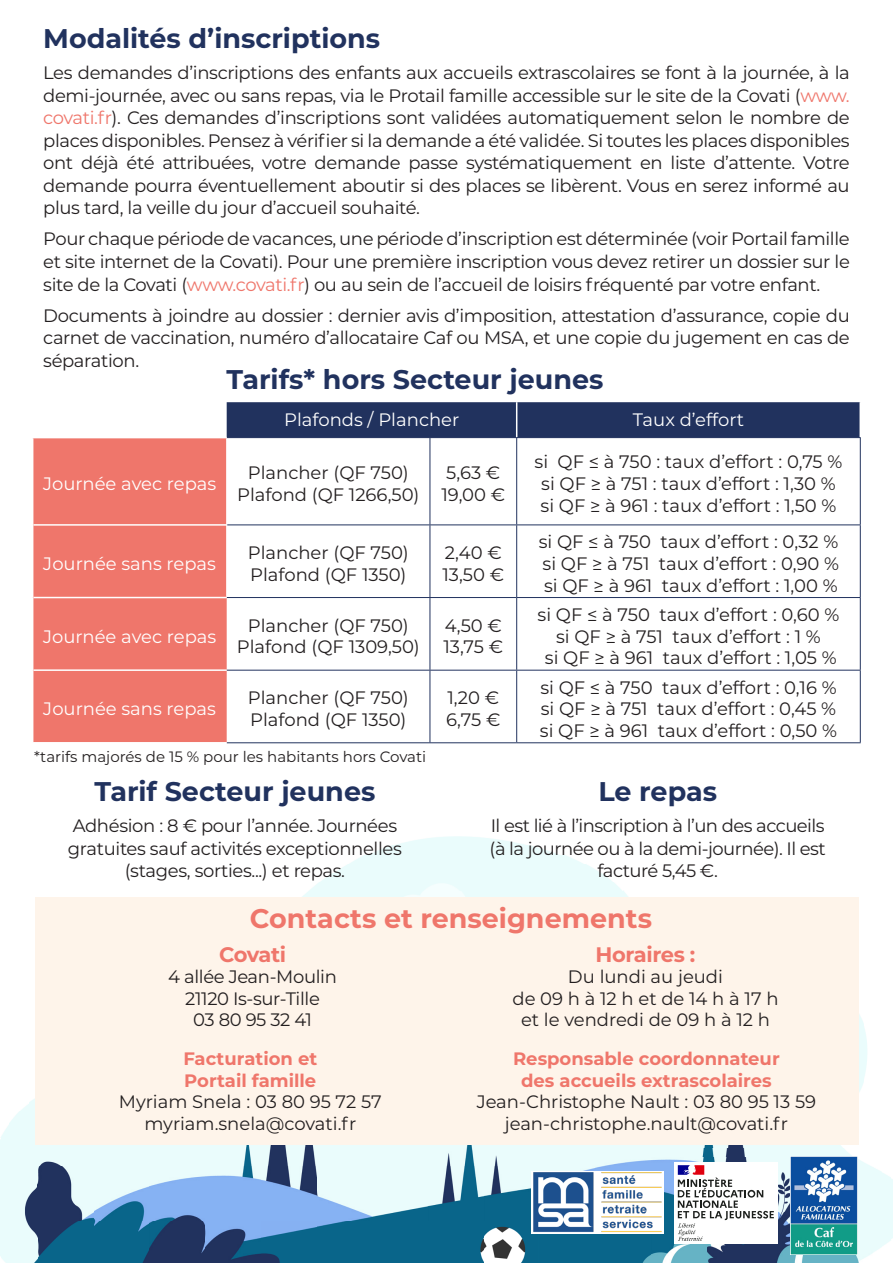
<style>
.page{position:relative;width:893px;height:1263px;background:#fff}
.page>*{position:absolute;margin:0;border:0;box-sizing:border-box;transform-origin:0 0}
.t1{font:700 27px "Montserrat";color:#21325e}
.t2{font:700 27px "Montserrat";color:#ef766b}
.t3{font:700 21px "Montserrat";letter-spacing:-.02em;color:#ef766b}
.t4{font:18px/22.5px "Montserrat";letter-spacing:-.01em;color:#231f20;text-align:justify}
.t5{font:18px "Montserrat";color:#fff}
.t6{font:18px/22.5px "Montserrat";letter-spacing:-.03em;color:#231f20;text-align:center}
.t7{font:700 18px "Montserrat";color:#ef766b}
.t8{font:15px "Montserrat";color:#231f20}
.s1{color:#ef766b}
</style>
<div class="page">
<img style="left:9px;top:1111px;width:530px;height:152px">
<img style="left:539px;top:1156px;width:334px;height:107px">
<img style="left:0;top:1139px;width:1px;height:118px">
<img style="left:892px;top:1179px;width:1px;height:59px">
<img style="left:539px;top:1147px;width:313px;height:9px">
<svg style="left:21px;top:1105px;width:7px;height:6px"></svg>
<img style="left:302px;top:891px;width:14px;height:6px">
<div style="left:320px;top:872px;width:293px;height:10px;background:#eafcfc"></div>
<div style="left:35px;top:897px;width:823px;height:248px;background:#fef4ea"></div>
<svg style="left:226px;top:402px;width:634px;height:340px"></svg>
<div style="left:227px;top:402px;width:632px;height:35px;background:#21325e"></div>
<div style="left:33px;top:438px;width:194px;height:304px;background:#ef766b"></div>
<hr style="left:516px;top:402px;width:1px;height:35px;background:#fff">
<hr style="left:859px;top:402px;width:2px;height:35px;background:#fff">
<hr style="left:227px;top:437px;width:203px;height:1px;background:#21325e">
<hr style="left:430px;top:437px;width:87px;height:1px;background:#21325e">
<hr style="left:430px;top:438px;width:1px;height:86px;background:#21325e">
<hr style="left:517px;top:437px;width:344px;height:1px;background:#21325e">
<hr style="left:516px;top:438px;width:1px;height:86px;background:#21325e">
<hr style="left:860px;top:438px;width:1px;height:86px;background:#21325e">
<hr style="left:227px;top:524px;width:203px;height:1px;background:#21325e">
<hr style="left:430px;top:524px;width:87px;height:1px;background:#21325e">
<hr style="left:430px;top:525px;width:1px;height:72px;background:#21325e">
<hr style="left:517px;top:524px;width:344px;height:1px;background:#21325e">
<hr style="left:516px;top:525px;width:1px;height:72px;background:#21325e">
<hr style="left:860px;top:525px;width:1px;height:72px;background:#21325e">
<hr style="left:227px;top:597px;width:203px;height:1px;background:#21325e">
<hr style="left:430px;top:597px;width:87px;height:1px;background:#21325e">
<hr style="left:430px;top:598px;width:1px;height:72px;background:#21325e">
<hr style="left:517px;top:597px;width:344px;height:1px;background:#21325e">
<hr style="left:516px;top:598px;width:1px;height:72px;background:#21325e">
<hr style="left:860px;top:598px;width:1px;height:72px;background:#21325e">
<hr style="left:227px;top:670px;width:203px;height:1px;background:#21325e">
<hr style="left:430px;top:670px;width:87px;height:1px;background:#21325e">
<hr style="left:430px;top:670px;width:1px;height:72px;background:#21325e">
<hr style="left:517px;top:670px;width:344px;height:1px;background:#21325e">
<hr style="left:516px;top:670px;width:1px;height:72px;background:#21325e">
<hr style="left:860px;top:670px;width:1px;height:72px;background:#21325e">
<hr style="left:227px;top:742px;width:203px;height:1px;background:#21325e">
<hr style="left:430px;top:742px;width:87px;height:1px;background:#21325e">
<hr style="left:517px;top:742px;width:344px;height:1px;background:#21325e">
<hr style="left:32px;top:437px;width:195px;height:1px;background:#fff">
<hr style="left:33px;top:524px;width:193px;height:2px;background:#fff">
<hr style="left:33px;top:597px;width:194px;height:1px;background:#fff">
<hr style="left:33px;top:669px;width:194px;height:2px;background:#fff">
<hr style="left:226px;top:438px;width:1px;height:87px;background:#fff">
<hr style="left:226px;top:525px;width:1px;height:72px;background:#fff">
<img style="left:791px;top:1157px;width:67px;height:98px">
<div style="left:531px;top:1171px;width:133px;height:62px;background:#fff"></div>
<img style="left:533px;top:1172px;width:129px;height:60px">
<div style="left:674px;top:1162px;width:104px;height:82px;background:#fff"></div>
<svg style="left:678px;top:1165px;width:96px;height:76px"></svg>
<p class="t1" style="left:43px;top:19px;width:339px">Modalités d’inscriptions</p>
<p class="t4" style="left:43px;top:61px;width:808px">Les demandes d’inscriptions des enfants aux accueils extrascolaires se font à la journée, à la demi-journée, avec ou sans repas, via le Protail famille accessible sur le site de la Covati (<span class="s1">www. covati.fr</span>). Ces demandes d’inscriptions sont validées automatiquement selon le nombre de places disponibles. Pensez à vérifier si la demande a été validée. Si toutes les places disponibles ont déjà été attribuées, votre demande passe systématiquement en liste d’attente. Votre demande pourra éventuellement aboutir si des places se libèrent. Vous en serez informé au plus tard, la veille du jour d’accueil souhaité.</p>
<p class="t4" style="left:43px;top:227px;width:808px">Pour chaque période de vacances, une période d’inscription est déterminée (voir Portail famille et site internet de la Covati). Pour une première inscription vous devez retirer un dossier sur le site de la Covati (<span class="s1">www.covati.fr</span>) ou au sein de l’accueil de loisirs fréquenté par votre enfant.</p>
<p class="t4" style="left:43px;top:303px;width:808px">Documents à joindre au dossier : dernier avis d’imposition, attestation d’assurance, copie du carnet de vaccination, numéro d’allocataire Caf ou MSA, et une copie du jugement en cas de séparation.</p>
<p class="t1" style="left:226px;top:360px;width:379px">Tarifs* hors Secteur jeunes</p>
<p class="t5" style="left:284px;top:407px;width:177px">Plafonds / Plancher</p>
<p class="t5" style="left:633px;top:407px;width:113px">Taux d’effort</p>
<p class="t5" style="left:43px;top:471px;width:175px">Journée avec repas</p>
<p class="t5" style="left:43px;top:551px;width:174px">Journée sans repas</p>
<p class="t5" style="left:43px;top:624px;width:175px">Journée avec repas</p>
<p class="t5" style="left:43px;top:696px;width:174px">Journée sans repas</p>
<p class="t4" style="left:248px;top:461px;width:163px">Plancher (QF 750)</p>
<p class="t4" style="left:237px;top:482px;width:184px">Plafond (QF 1266,50)</p>
<p class="t4" style="left:248px;top:541px;width:163px">Plancher (QF 750)</p>
<p class="t4" style="left:250px;top:562px;width:158px">Plafond (QF 1350)</p>
<p class="t4" style="left:248px;top:613px;width:163px">Plancher (QF 750)</p>
<p class="t4" style="left:237px;top:635px;width:185px">Plafond (QF 1309,50)</p>
<p class="t4" style="left:248px;top:686px;width:163px">Plancher (QF 750)</p>
<p class="t4" style="left:250px;top:708px;width:158px">Plafond (QF 1350)</p>
<p class="t8" style="left:34px;top:746px;width:394px">*tarifs majorés de 15 % pour les habitants hors Covati</p>
<p class="t1" style="left:94px;top:772px;width:283px">Tarif Secteur jeunes</p>
<p class="t4" style="left:68px;top:814px;width:335px;text-align:center">Adhésion : 8 € pour l’année. Journées gratuites sauf activités exceptionnelles (stages, sorties...) et repas.</p>
<p class="t4" style="left:446px;top:461px;width:56px">5,63 €</p>
<p class="t4" style="left:441px;top:482px;width:65px">19,00 €</p>
<p class="t4" style="left:445px;top:541px;width:58px">2,40 €</p>
<p class="t4" style="left:442px;top:562px;width:63px">13,50 €</p>
<p class="t4" style="left:445px;top:613px;width:59px">4,50 €</p>
<p class="t4" style="left:443px;top:635px;width:61px">13,75 €</p>
<p class="t4" style="left:447px;top:686px;width:53px">1,20 €</p>
<p class="t4" style="left:446px;top:708px;width:56px">6,75 €</p>
<p class="t4" style="left:535px;top:450px;width:309px;line-height:21.6px;text-align:center">si QF ≤ à 750 : taux d’effort : 0,75 % si QF ≥ à 751 : taux d’effort : 1,30 % si QF ≥ à 961 : taux d’effort : 1,50 %</p>
<p class="t4" style="left:539px;top:530px;width:302px;line-height:21.6px">si QF ≤ à 750 taux d’effort : 0,32 % si QF ≥ à 751 taux d’effort : 0,90 % si QF ≥ à 961 taux d’effort : 1,00 %</p>
<p class="t4" style="left:538px;top:603px;width:303px;line-height:21.6px;text-align:center">si QF ≤ à 750 taux d’effort : 0,60 % si QF ≥ à 751 taux d’effort : 1 %<br>si QF ≥ à 961 taux d’effort : 1,05 %</p>
<p class="t4" style="left:540px;top:676px;width:299px;line-height:21.6px">si QF ≤ à 750 taux d’effort : 0,16 % si QF ≥ à 751 taux d’effort : 0,45 % si QF ≥ à 961 taux d’effort : 0,50 %</p>
<p class="t1" style="left:598px;top:772px;width:120px">Le repas</p>
<p class="t6" style="left:490px;top:814px;width:338px">Il est lié à l’inscription à l’un des accueils (à la journée ou à la demi-journée). Il est facturé 5,45 €.</p>
<p class="t2" style="left:250px;top:899px;width:404px">Contacts et renseignements</p>
<p class="t3" style="left:219px;top:939px;width:68px">Covati</p>
<p class="t4" style="left:168px;top:965px;width:170px">4 allée Jean-Moulin</p>
<p class="t4" style="left:185px;top:986px;width:136px">21120 Is-sur-Tille</p>
<p class="t4" style="left:193px;top:1008px;width:120px">03 80 95 32 41</p>
<p class="t7" style="left:183px;top:1046px;width:135px">Facturation et</p>
<p class="t7" style="left:184px;top:1067px;width:134px">Portail famille</p>
<p class="t4" style="left:119px;top:1090px;width:264px">Myriam Snela : 03 80 95 72 57</p>
<p class="t4" style="left:144px;top:1111px;width:213px">myriam.snela@covati.fr</p>
<p class="t3" style="left:596px;top:939px;width:101px">Horaires :</p>
<p class="t4" style="left:512px;top:965px;width:268px;line-height:21.6px;text-align:center">Du lundi au jeudi<br>de 09 h à 12 h et de 14 h à 17 h et le vendredi de 09 h à 12 h</p>
<p class="t7" style="left:513px;top:1046px;width:268px">Responsable coordonnateur</p>
<p class="t7" style="left:521px;top:1067px;width:252px">des accueils extrascolaires</p>
<p class="t4" style="left:477px;top:1090px;width:341px">Jean-Christophe Nault : 03 80 95 13 59</p>
<p class="t4" style="left:505px;top:1111px;width:285px">jean-christophe.nault@covati.fr</p>
</div>
